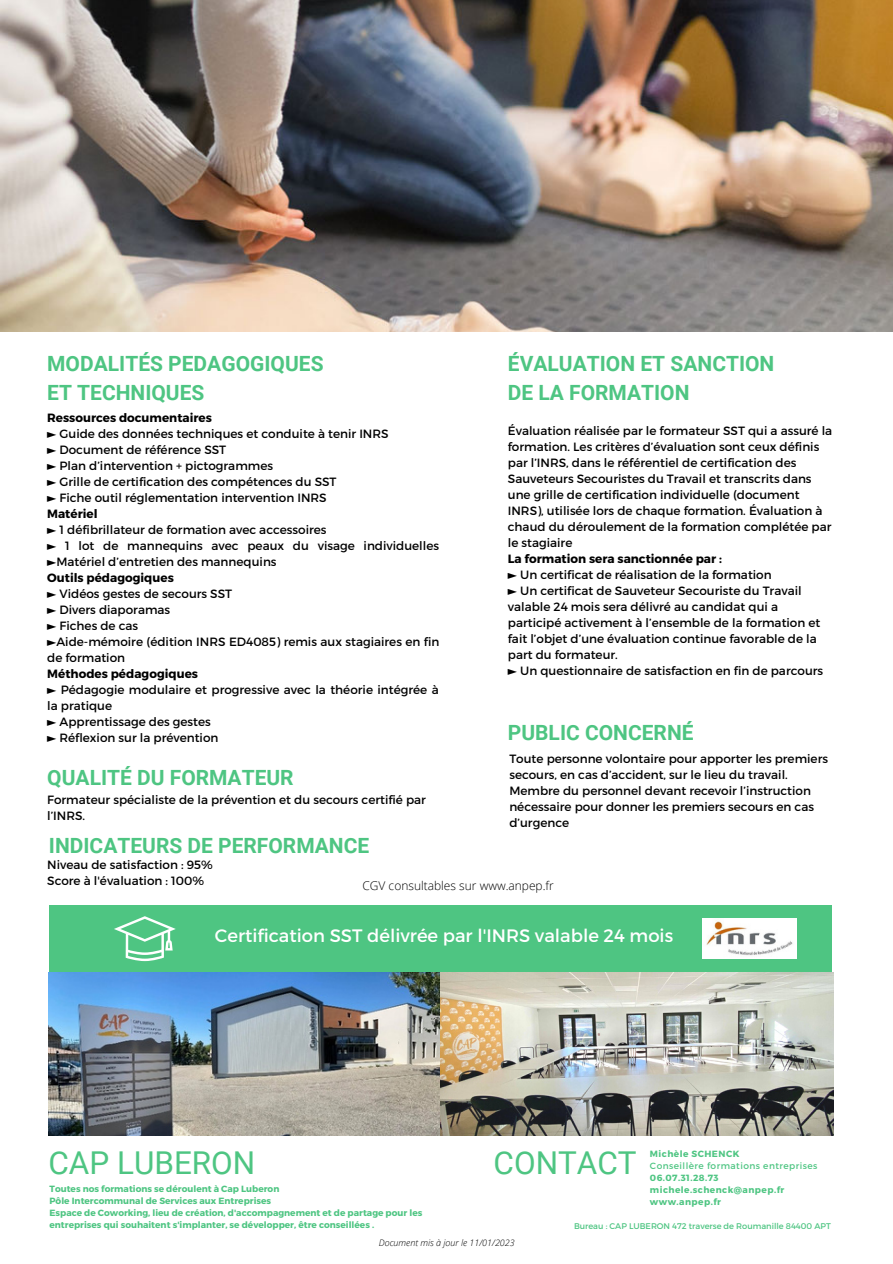
<style>
.page{position:relative;width:893px;height:1264px;background:#fff}
.page>*{position:absolute;margin:0;border:0;box-sizing:border-box;transform-origin:0 0}
.t1{font:31.5px "Roboto";color:#4ec582}
.t2{font:700 21px/29.2px "Roboto";color:#4ec582}
.t3{font:18px "Montserrat";color:#fff}
.t4{font:12px/16px "Montserrat";color:#000}
.t5{font:300 12px "Open Sans";color:#000}
.t6{font:700 9px/12px "Montserrat";color:#4ec582}
.t7{font:700 9px/12px "Montserrat";letter-spacing:.05em;color:#4ec582}
.t8{font:9px "Montserrat";letter-spacing:.05em;color:#4ec582}
.t9{font:italic 300 9px "Open Sans";color:#000}
.t10{font:8.25px "Montserrat";color:#4ec582}
.s1{font-weight:700}
.s2{font-family:"DejaVu Sans"}
</style>
<div class="page">
<img style="left:49px;top:972px;width:392px;height:163px">
<div style="left:49px;top:904px;width:782px;height:67px;background:#4ec582"></div>
<svg style="left:114px;top:916px;width:62px;height:45px"></svg>
<img style="left:441px;top:972px;width:392px;height:163px">
<img style="left:0;top:0;width:892px;height:332px">
<img style="left:702px;top:919px;width:94px;height:39px">
<h2 class="t2" style="left:47px;top:349px;width:278px">MODALITÉS PEDAGOGIQUES<br>ET TECHNIQUES</h2>
<h2 class="t2" style="left:508px;top:349px;width:268px">ÉVALUATION ET SANCTION<br>DE LA FORMATION</h2>
<p class="t4" style="left:47px;top:409px;width:393px"><span class="s1">Ressources documentaires<br></span><span class="s2">►</span> Guide des données techniques et conduite à tenir INRS<br><span class="s2">►</span> Document de référence SST<br><span class="s2">►</span> Plan d’intervention + pictogrammes<br><span class="s2">►</span> Grille de certification des compétences du SST<br><span class="s2">►</span> Fiche outil réglementation intervention INRS<br><span class="s1">Matériel<br></span><span class="s2">►</span> 1 défibrillateur de formation avec accessoires<br><span class="s2">►</span> 1 lot de mannequins avec peaux du visage individuelles <span class="s2">►</span>Matériel d’entretien des mannequins<br><span class="s1">Outils pédagogiques<br></span><span class="s2">►</span> Vidéos gestes de secours SST<br><span class="s2">►</span> Divers diaporamas<br><span class="s2">►</span> Fiches de cas<br><span class="s2">►</span>Aide-mémoire (édition INRS ED4085) remis aux stagiaires en fin de formation</p>
<p class="t4" style="left:47px;top:665px;width:393px"><span class="s1">Méthodes pédagogiques<br></span><span class="s2">►</span> Pédagogie modulaire et progressive avec la théorie intégrée à la pratique<br><span class="s2">►</span> Apprentissage des gestes<br><span class="s2">►</span> Réflexion sur la prévention</p>
<h2 class="t2" style="left:47px;top:763px;width:248px">QUALITÉ DU FORMATEUR</h2>
<p class="t4" style="left:47px;top:791px;width:380px">Formateur spécialiste de la prévention et du secours certifié par l’INRS.</p>
<h2 class="t2" style="left:49px;top:830px;width:322px">INDICATEURS DE PERFORMANCE</h2>
<p class="t4" style="left:508px;top:422px;width:326px">Évaluation réalisée par le formateur SST qui a assuré la formation. Les critères d’évaluation sont ceux définis par l’INRS, dans le référentiel de certification des Sauveteurs Secouristes du Travail et transcrits dans une grille de certification individuelle (document INRS), utilisée lors de chaque formation. Évaluation à chaud du déroulement de la formation complétée par le stagiaire</p>
<p class="t4" style="left:508px;top:550px;width:317px"><span class="s1">La formation sera sanctionnée par :<br></span><span class="s2">►</span> Un certificat de réalisation de la formation<br><span class="s2">►</span> Un certificat de Sauveteur Secouriste du Travail valable 24 mois sera délivré au candidat qui a participé activement à l’ensemble de la formation et fait l’objet d’une évaluation continue favorable de la part du formateur.<br><span class="s2">►</span> Un questionnaire de satisfaction en fin de parcours</p>
<h2 class="t2" style="left:508px;top:718px;width:187px">PUBLIC CONCERNÉ</h2>
<p class="t4" style="left:509px;top:750px;width:320px">Toute personne volontaire pour apporter les premiers secours, en cas d’accident, sur le lieu du travail.<br>Membre du personnel devant recevoir l’instruction nécessaire pour donner les premiers secours en cas d’urgence</p>
<p class="t4" style="left:47px;top:856px;width:167px">Niveau de satisfaction : 95%<br>Score à l'évaluation : 100%</p>
<p class="t5" style="left:362px;top:876px;width:193px">CGV consultables sur www.anpep.fr</p>
<h3 class="t3" style="left:215px;top:924px;width:459px">Certification SST délivrée par l'INRS valable 24 mois</h3>
<h1 class="t1" style="left:48px;top:1144px;width:208px">CAP LUBERON</h1>
<p class="t7" style="left:650px;top:1147px;width:91px">Michèle SCHENCK</p>
<h1 class="t1" style="left:493px;top:1144px;width:144px">CONTACT</h1>
<p class="t8" style="left:650px;top:1160px;width:169px">Conseillère formations entreprises</p>
<p class="t7" style="left:650px;top:1171px;width:136px">06.07.31.28.73 michele.schenck@anpep.fr www.anpep.fr</p>
<p class="t6" style="left:49px;top:1182px;width:374px">Toutes nos formations se déroulent à Cap Luberon<br>Pôle Intercommunal de Services aux Entreprises<br>Espace de Coworking, lieu de création, d'accompagnement et de partage pour les entreprises qui souhaitent s'implanter, se développer, être conseillées .</p>
<p class="t10" style="left:574px;top:1220px;width:258px">Bureau : CAP LUBERON 472 traverse de Roumanille 84400 APT</p>
<p class="t9" style="left:379px;top:1236px;width:137px">Document mis à jour le 11/01/2023</p>
</div>
